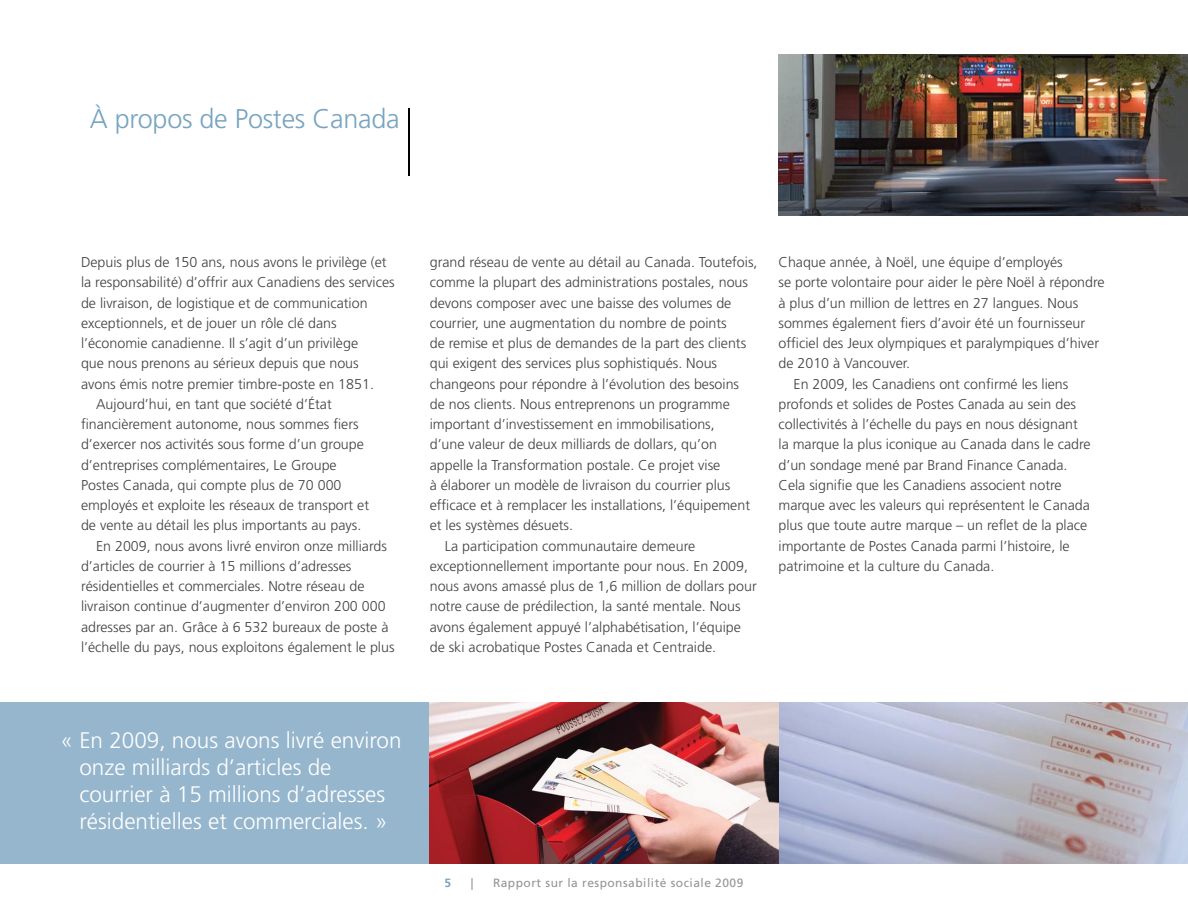
<style>
.page{position:relative;width:1188px;height:918px;background:#fff}
.page>*{position:absolute;margin:0;border:0;box-sizing:border-box;transform-origin:0 0}
.t1{font:300 27px "Frutiger";letter-spacing:-.01em;color:#77a4c0}
.t2{font:300 22.5px/27px "Frutiger";color:#fff}
.t3{font:300 14.25px "Frutiger";color:#414142}
.t4{font:12px "Frutiger";letter-spacing:.04em;color:#939598}
.t5{font:700 12px "Frutiger";color:#77a4c0}
</style>
<div class="page">
<hr style="left:408px;top:108px;width:2px;height:68px;background:#000">
<img style="left:779px;top:54px;width:409px;height:162px">
<div style="left:0;top:702px;width:1188px;height:162px;background:#96b6cd"></div>
<img style="left:778px;top:702px;width:410px;height:162px">
<img style="left:430px;top:702px;width:348px;height:162px">
<h1 class="t1" style="left:90px;top:104px;width:311px">À propos de Postes Canada</h1>
<p class="t3" style="left:81px;top:254px;width:307px">Depuis plus de 150 ans, nous avons le privilège (et</p>
<p class="t3" style="left:81px;top:274px;width:315px">la responsabilité) d’offrir aux Canadiens des services</p>
<p class="t3" style="left:81px;top:295px;width:288px">de livraison, de logistique et de communication</p>
<p class="t3" style="left:81px;top:315px;width:257px">exceptionnels, et de jouer un rôle clé dans</p>
<p class="t3" style="left:81px;top:335px;width:279px">l’économie canadienne. Il s’agit d’un privilège</p>
<p class="t3" style="left:81px;top:355px;width:279px">que nous prenons au sérieux depuis que nous</p>
<p class="t3" style="left:81px;top:376px;width:294px">avons émis notre premier timbre-poste en 1851.</p>
<p class="t3" style="left:96px;top:396px;width:237px">Aujourd’hui, en tant que société d’État</p>
<p class="t3" style="left:81px;top:416px;width:279px">financièrement autonome, nous sommes fiers</p>
<p class="t3" style="left:81px;top:436px;width:284px">d’exercer nos activités sous forme d’un groupe</p>
<p class="t3" style="left:81px;top:457px;width:257px">d’entreprises complémentaires, Le Groupe</p>
<p class="t3" style="left:81px;top:477px;width:262px">Postes Canada, qui compte plus de 70 000</p>
<p class="t3" style="left:81px;top:497px;width:290px">employés et exploite les réseaux de transport et</p>
<p class="t3" style="left:81px;top:517px;width:282px">de vente au détail les plus importants au pays.</p>
<p class="t3" style="left:96px;top:538px;width:292px">En 2009, nous avons livré environ onze milliards</p>
<p class="t3" style="left:81px;top:558px;width:272px">d’articles de courrier à 15 millions d’adresses</p>
<p class="t3" style="left:81px;top:578px;width:285px">résidentielles et commerciales. Notre réseau de</p>
<p class="t3" style="left:81px;top:598px;width:306px">livraison continue d’augmenter d’environ 200 000</p>
<p class="t3" style="left:81px;top:619px;width:309px">adresses par an. Grâce à 6 532 bureaux de poste à</p>
<p class="t3" style="left:81px;top:639px;width:315px">l’échelle du pays, nous exploitons également le plus</p>
<h2 class="t2" style="left:79px;top:727px;width:324px;text-indent:-19px">« En 2009, nous avons livré environ onze milliards d’articles de courrier à 15 millions d’adresses résidentielles et commerciales. »</h2>
<p class="t3" style="left:430px;top:254px;width:329px">grand réseau de vente au détail au Canada. Toutefois,</p>
<p class="t3" style="left:430px;top:274px;width:320px">comme la plupart des administrations postales, nous</p>
<p class="t3" style="left:430px;top:295px;width:303px">devons composer avec une baisse des volumes de</p>
<p class="t3" style="left:430px;top:315px;width:298px">courrier, une augmentation du nombre de points</p>
<p class="t3" style="left:430px;top:335px;width:318px">de remise et plus de demandes de la part des clients</p>
<p class="t3" style="left:430px;top:355px;width:289px">qui exigent des services plus sophistiqués. Nous</p>
<p class="t3" style="left:430px;top:376px;width:311px">changeons pour répondre à l’évolution des besoins</p>
<p class="t3" style="left:430px;top:396px;width:302px">de nos clients. Nous entreprenons un programme</p>
<p class="t3" style="left:430px;top:416px;width:287px">important d’investissement en immobilisations,</p>
<p class="t3" style="left:430px;top:436px;width:289px">d’une valeur de deux milliards de dollars, qu’on</p>
<p class="t3" style="left:430px;top:457px;width:292px">appelle la Transformation postale. Ce projet vise</p>
<p class="t3" style="left:430px;top:477px;width:302px">à élaborer un modèle de livraison du courrier plus</p>
<p class="t3" style="left:430px;top:497px;width:322px">efficace et à remplacer les installations, l’équipement</p>
<p class="t3" style="left:430px;top:517px;width:145px">et les systèmes désuets.</p>
<p class="t3" style="left:445px;top:538px;width:252px">La participation communautaire demeure</p>
<p class="t3" style="left:430px;top:558px;width:320px">exceptionnellement importante pour nous. En 2009,</p>
<p class="t3" style="left:430px;top:578px;width:329px">nous avons amassé plus de 1,6 million de dollars pour</p>
<p class="t3" style="left:430px;top:598px;width:312px">notre cause de prédilection, la santé mentale. Nous</p>
<p class="t3" style="left:430px;top:619px;width:313px">avons également appuyé l’alphabétisation, l’équipe</p>
<p class="t3" style="left:430px;top:639px;width:288px">de ski acrobatique Postes Canada et Centraide.</p>
<p class="t3" style="left:779px;top:254px;width:286px">Chaque année, à Noël, une équipe d’employés</p>
<p class="t3" style="left:779px;top:274px;width:328px">se porte volontaire pour aider le père Noël à répondre</p>
<p class="t3" style="left:779px;top:295px;width:301px">à plus d’un million de lettres en 27 langues. Nous</p>
<p class="t3" style="left:779px;top:315px;width:308px">sommes également fiers d’avoir été un fournisseur</p>
<p class="t3" style="left:779px;top:335px;width:322px">officiel des Jeux olympiques et paralympiques d’hiver</p>
<p class="t3" style="left:779px;top:355px;width:133px">de 2010 à Vancouver.</p>
<p class="t3" style="left:794px;top:376px;width:276px">En 2009, les Canadiens ont confirmé les liens</p>
<p class="t3" style="left:779px;top:396px;width:299px">profonds et solides de Postes Canada au sein des</p>
<p class="t3" style="left:779px;top:416px;width:301px">collectivités à l’échelle du pays en nous désignant</p>
<p class="t3" style="left:779px;top:436px;width:314px">la marque la plus iconique au Canada dans le cadre</p>
<p class="t3" style="left:779px;top:457px;width:291px">d’un sondage mené par Brand Finance Canada.</p>
<p class="t3" style="left:779px;top:477px;width:285px">Cela signifie que les Canadiens associent notre</p>
<p class="t3" style="left:779px;top:497px;width:313px">marque avec les valeurs qui représentent le Canada</p>
<p class="t3" style="left:779px;top:517px;width:310px">plus que toute autre marque – un reflet de la place</p>
<p class="t3" style="left:779px;top:538px;width:293px">importante de Postes Canada parmi l’histoire, le</p>
<p class="t3" style="left:779px;top:558px;width:217px">patrimoine et la culture du Canada.</p>
<p class="t5" style="left:445px;top:875px;width:8px">5</p>
<p class="t4" style="left:471px;top:875px;width:4px">|</p>
<p class="t4" style="left:493px;top:875px;width:252px">rapport sur la responsabilité sociale 2009</p>
</div>
